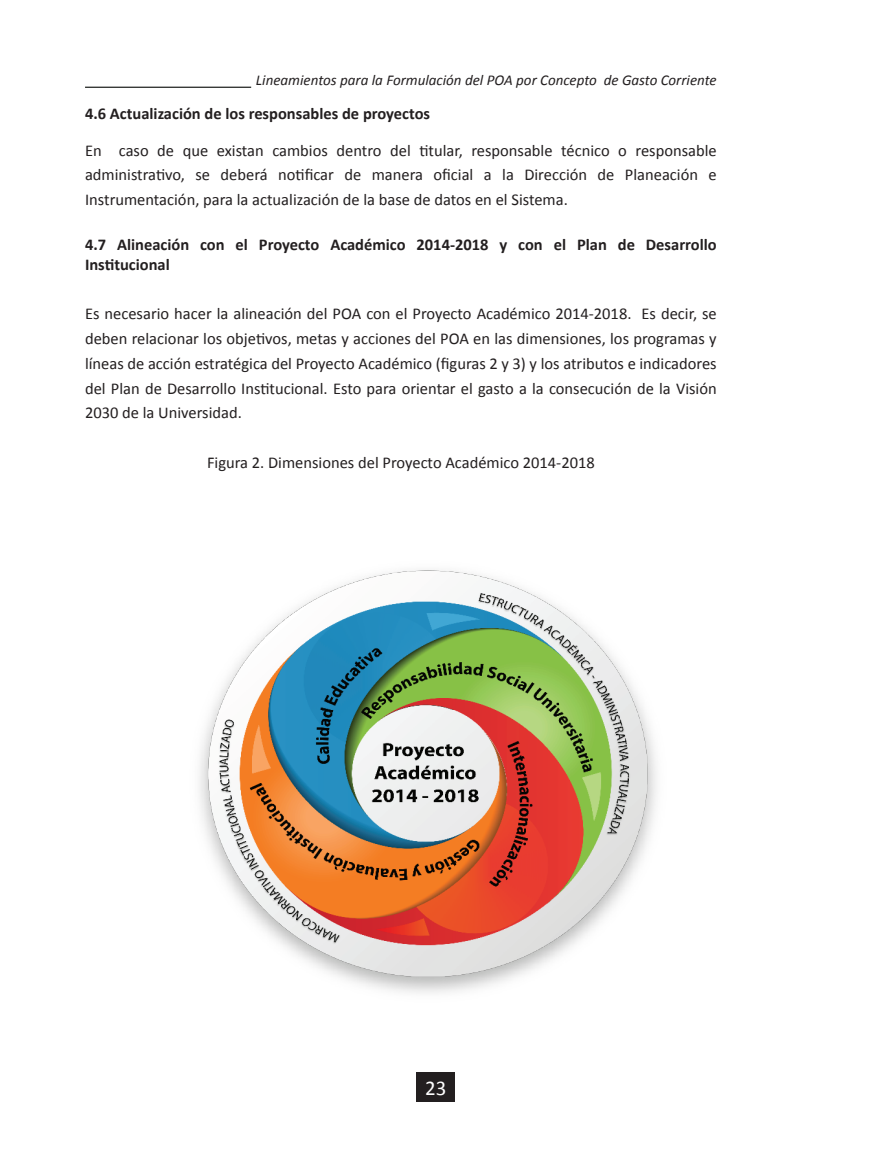
<style>
.page{position:relative;width:893px;height:1166px;background:#fff}
.page>*{position:absolute;margin:0;border:0;box-sizing:border-box;transform-origin:0 0}
.t1{font:21px "Calibri";color:#fff}
.t2{font:16.5px/24.8px "Calibri";color:#231f20;text-align:justify}
.t3{font:700 16.5px/19.8px "Calibri";color:#231f20}
.t4{font:italic 15px "Calibri";color:#231f20}
</style>
<div class="page">
<div style="left:417px;top:1071px;width:38px;height:30px;background:#231f20"></div>
<hr style="left:85px;top:87px;width:166px;height:1px;background:#070b08">
<img style="left:199px;top:570px;width:458px;height:423px">
<p class="t4" style="left:256px;top:70px;width:462px">Lineamientos para la Formulación del POA por Concepto de Gasto Corriente</p>
<p class="t3" style="left:85px;top:103px;width:347px">4.6 Actualización de los responsables de proyectos</p>
<p class="t2" style="left:85px;top:138px;width:633px">En caso de que existan cambios dentro del titular, responsable técnico o responsable administrativo, se deberá notificar de manera oficial a la Dirección de Planeación e Instrumentación, para la actualización de la base de datos en el Sistema.</p>
<p class="t3" style="left:85px;top:235px;width:633px">4.7 Alineación con el Proyecto Académico 2014-2018 y con el Plan de Desarrollo<br>Institucional</p>
<p class="t2" style="left:85px;top:301px;width:633px">Es necesario hacer la alineación del POA con el Proyecto Académico 2014-2018. Es decir, se deben relacionar los objetivos, metas y acciones del POA en las dimensiones, los programas y líneas de acción estratégica del Proyecto Académico (figuras 2 y 3) y los atributos e indicadores del Plan de Desarrollo Institucional. Esto para orientar el gasto a la consecución de la Visión 2030 de la Universidad.</p>
<p class="t2" style="left:207px;top:450px;width:389px">Figura 2. Dimensiones del Proyecto Académico 2014-2018</p>
<p class="t1" style="left:425px;top:1074px;width:23px">23</p>
</div>
